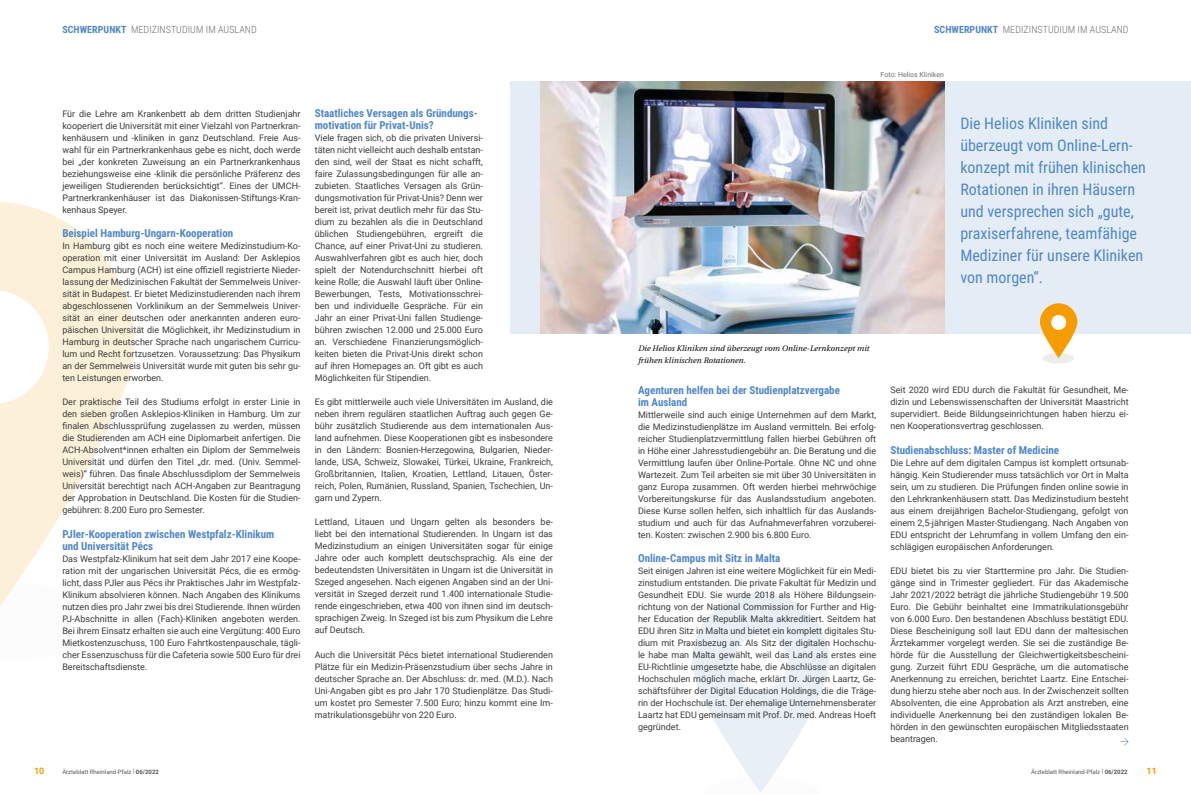
<style>
.page{position:relative;width:1191px;height:794px;background:#fff}
.page>*{position:absolute;margin:0;border:0;box-sizing:border-box;transform-origin:0 0}
.t1{font:16px/22px "Roboto Condensed";color:#5087c6}
.t2{font:700 11px/12px "Roboto Condensed";color:#5087c6}
.t3{font:300 10px "Roboto Condensed";letter-spacing:.005em;color:#706f6f}
.t4{font:9px/12px "Roboto";color:#3c3c3b;text-align:justify}
.t5{font:700 9px "Roboto";color:#f59c00}
.t6{font:italic 8px/12px "Linguistics Pro";letter-spacing:.005em;color:#000}
.t7{font:7px "Roboto";color:#706f6f}
.t8{font:6px "Roboto";color:#575756}
.s1{font-weight:700;color:#5087c6}
.s2{font-weight:700}
</style>
<div class="page">
<svg style="left:692px;top:592px;width:137px;height:201px;fill:#e8eff7"></svg>
<div style="left:733px;top:635px;width:55px;height:55px;background:#fff;border-radius:50%"></div>
<svg style="left:0;top:201px;width:134px;height:405px;fill:#fdf0d9"></svg>
<svg style="left:0;top:290px;width:49px;height:114px"></svg>
<div style="left:510px;top:81px;width:681px;height:252px;background:#e4edf6"></div>
<svg style="left:1120px;top:738px;width:8px;height:7px"></svg>
<div style="left:1042px;top:353px;width:32px;height:10px;background:#ededed;border-radius:50%"></div>
<svg style="left:1040px;top:303px;width:37px;height:55px;fill:#f59c00"></svg>
<div style="left:1051px;top:315px;width:15px;height:15px;background:#fff;border-radius:50%"></div>
<img style="left:540px;top:81px;width:404px;height:252px">
<p class="t3" style="left:62px;top:22px;width:196px"><span class="s1">SCHWERPUNKT</span> MEDIZINSTUDIUM IM AUSLAND</p>
<p class="t3" style="left:934px;top:22px;width:196px"><span class="s1">SCHWERPUNKT</span> MEDIZINSTUDIUM IM AUSLAND</p>
<p class="t4" style="left:62px;top:108px;width:240px">Für die Lehre am Krankenbett ab dem dritten Studienjahr kooperiert die Universität mit einer Vielzahl von Partnerkran&shy;kenhäusern und -kliniken in ganz Deutschland. Freie Aus&shy;wahl für ein Partnerkrankenhaus gebe es nicht, doch werde bei „der konkreten Zuweisung an ein Partnerkrankenhaus beziehungsweise eine -klinik die persönliche Präferenz des jeweiligen Studierenden berücksichtigt“. Eines der UMCH-Partnerkrankenhäuser ist das Diakonissen-Stiftungs-Kran&shy;kenhaus Speyer.</p>
<p class="t2" style="left:62px;top:227px;width:172px">Beispiel Hamburg-Ungarn-Kooperation</p>
<p class="t4" style="left:62px;top:240px;width:240px">In Hamburg gibt es noch eine weitere Medizinstudium-Ko&shy;operation mit einer Universität im Ausland: Der Asklepios Campus Hamburg (ACH) ist eine offiziell registrierte Nieder&shy;lassung der Medizinischen Fakultät der Semmelweis Univer&shy;sität in Budapest. Er bietet Medizinstudierenden nach ihrem abgeschlossenen Vorklinikum an der Semmelweis Univer&shy;sität an einer deutschen oder anerkannten anderen euro&shy;päischen Universität die Möglichkeit, ihr Medizinstudium in Hamburg in deutscher Sprache nach ungarischem Curricu&shy;lum und Recht fortzusetzen. Voraussetzung: Das Physikum an der Semmelweis Universität wurde mit guten bis sehr gu&shy;ten Leistungen erworben.</p>
<p class="t4" style="left:62px;top:396px;width:240px">Der praktische Teil des Studiums erfolgt in erster Linie in den sieben großen Asklepios-Kliniken in Hamburg. Um zur finalen Abschlussprüfung zugelassen zu werden, müssen die Studierenden am ACH eine Diplomarbeit anfertigen. Die ACH-Absolvent*innen erhalten ein Diplom der Semmelweis Universität und dürfen den Titel „dr. med. (Univ. Semmel&shy;weis)“ führen. Das finale Abschlussdiplom der Semmelweis Universität berechtigt nach ACH-Angaben zur Beantragung der Approbation in Deutschland. Die Kosten für die Studien&shy;gebühren: 8.200 Euro pro Semester.</p>
<p class="t2" style="left:62px;top:527px;width:213px">PJler-Kooperation zwischen Westpfalz-Klinikum und Universität Pécs</p>
<p class="t4" style="left:62px;top:552px;width:240px">Das Westpfalz-Klinikum hat seit dem Jahr 2017 eine Koope&shy;ration mit der ungarischen Universität Pécs, die es ermög&shy;licht, dass PJler aus Pécs ihr Praktisches Jahr im Westpfalz-Klinikum absolvieren können. Nach Angaben des Klinikums nutzen dies pro Jahr zwei bis drei Studierende. Ihnen würden PJ-Abschnitte in allen (Fach)-Kliniken angeboten werden.<br>Bei ihrem Einsatz erhalten sie auch eine Vergütung: 400 Euro Mietkostenzuschuss, 100 Euro Fahrtkostenpauschale, tägli&shy;cher Essenzuschuss für die Cafeteria sowie 500 Euro für drei Bereitschaftsdienste.</p>
<p class="t2" style="left:315px;top:107px;width:165px">Staatliches Versagen als Gründungs&shy;motivation für Privat-Unis?</p>
<p class="t4" style="left:315px;top:132px;width:170px">Viele fragen sich, ob die privaten Universi&shy;täten nicht vielleicht auch deshalb entstan&shy;den sind, weil der Staat es nicht schafft, faire Zulassungsbedingungen für alle an&shy;zubieten. Staatliches Versagen als Grün&shy;dungsmotivation für Privat-Unis? Denn wer bereit ist, privat deutlich mehr für das Stu&shy;dium zu bezahlen als die in Deutschland üblichen Studiengebühren, ergreift die Chance, auf einer Privat-Uni zu studieren.<br>Auswahlverfahren gibt es auch hier, doch spielt der Notendurchschnitt hierbei oft keine Rolle; die Auswahl läuft über Online-Bewerbungen, Tests, Motivationsschrei&shy;ben und individuelle Gespräche. Für ein Jahr an einer Privat-Uni fallen Studienge&shy;bühren zwischen 12.000 und 25.000 Euro an. Verschiedene Finanzierungsmöglich&shy;keiten bieten die Privat-Unis direkt schon auf ihren Homepages an. Oft gibt es auch Möglichkeiten für Stipendien.</p>
<p class="t4" style="left:315px;top:396px;width:240px">Es gibt mittlerweile auch viele Universitäten im Ausland, die neben ihrem regulären staatlichen Auftrag auch gegen Ge&shy;bühr zusätzlich Studierende aus dem internationalen Aus&shy;land aufnehmen. Diese Kooperationen gibt es insbesondere in den Ländern: Bosnien-Herzegowina, Bulgarien, Nieder&shy;lande, USA, Schweiz, Slowakei, Türkei, Ukraine, Frankreich, Großbritannien, Italien, Kroatien, Lettland, Litauen, Öster&shy;reich, Polen, Rumänien, Russland, Spanien, Tschechien, Un&shy;garn und Zypern.</p>
<p class="t4" style="left:315px;top:516px;width:240px">Lettland, Litauen und Ungarn gelten als besonders be&shy;liebt bei den international Studierenden. In Ungarn ist das Medizinstudium an einigen Universitäten sogar für einige Jahre oder auch komplett deutschsprachig. Als eine der bedeutendsten Universitäten in Ungarn ist die Universität in Szeged angesehen. Nach eigenen Angaben sind an der Uni&shy;versität in Szeged derzeit rund 1.400 internationale Studie&shy;rende eingeschrieben, etwa 400 von ihnen sind im deutsch&shy;sprachigen Zweig. In Szeged ist bis zum Physikum die Lehre auf Deutsch.</p>
<p class="t4" style="left:315px;top:648px;width:240px">Auch die Universität Pécs bietet international Studierenden Plätze für ein Medizin-Präsenzstudium über sechs Jahre in deutscher Sprache an. Der Abschluss: dr. med. (M.D.). Nach Uni-Angaben gibt es pro Jahr 170 Studienplätze. Das Studi&shy;um kostet pro Semester 7.500 Euro; hinzu kommt eine Im&shy;matrikulationsgebühr von 220 Euro.</p>
<p class="t7" style="left:880px;top:69px;width:65px">Foto: Helios Kliniken</p>
<h1 class="t1" style="left:960px;top:112px;width:187px">Die Helios Kliniken sind überzeugt vom Online-Lern&shy;konzept mit frühen klinischen<br>Rotationen in ihren Häusern und versprechen sich „gute, praxiserfahrene, teamfähige<br>Mediziner für unsere Kliniken von morgen“.</h1>
<p class="t6" style="left:638px;top:342px;width:233px">Die Helios Kliniken sind überzeugt vom Online-Lernkonzept mit frühen klinischen Rotationen.</p>
<p class="t2" style="left:638px;top:383px;width:203px">Agenturen helfen bei der Studienplatzvergabe im Ausland</p>
<p class="t4" style="left:638px;top:408px;width:240px">Mittlerweile sind auch einige Unternehmen auf dem Markt, die Medizinstudienplätze im Ausland vermitteln. Bei erfolg&shy;reicher Studienplatzvermittlung fallen hierbei Gebühren oft in Höhe einer Jahresstudiengebühr an. Die Beratung und die Vermittlung laufen über Online-Portale. Ohne NC und ohne Wartezeit. Zum Teil arbeiten sie mit über 30 Universitäten in ganz Europa zusammen. Oft werden hierbei mehrwöchige Vorbereitungskurse für das Auslandsstudium angeboten.<br>Diese Kurse sollen helfen, sich inhaltlich für das Auslands&shy;studium und auch für das Aufnahmeverfahren vorzuberei&shy;ten. Kosten: zwischen 2.900 bis 6.800 Euro.</p>
<p class="t2" style="left:638px;top:551px;width:144px">Online-Campus mit Sitz in Malta</p>
<p class="t4" style="left:638px;top:564px;width:240px">Seit einigen Jahren ist eine weitere Möglichkeit für ein Medi&shy;zinstudium entstanden. Die private Fakultät für Medizin und Gesundheit EDU. Sie wurde 2018 als Höhere Bildungsein&shy;richtung von der National Commission for Further and Hig&shy;her Education der Republik Malta akkreditiert. Seitdem hat EDU ihren Sitz in Malta und bietet ein komplett digitales Stu&shy;dium mit Praxisbezug an. Als Sitz der digitalen Hochschu&shy;le habe man Malta gewählt, weil das Land als erstes eine EU-Richtlinie umgesetzte habe, die Abschlüsse an digitalen Hochschulen möglich mache, erklärt Dr. Jürgen Laartz, Ge&shy;schäftsführer der Digital Education Holdings, die die Träge&shy;rin der Hochschule ist. Der ehemalige Unternehmensberater Laartz hat EDU gemeinsam mit Prof. Dr. med. Andreas Hoeft gegründet.</p>
<p class="t4" style="left:890px;top:384px;width:240px">Seit 2020 wird EDU durch die Fakultät für Gesundheit, Me&shy;dizin und Lebenswissenschaften der Universität Maastricht supervidiert. Beide Bildungseinrichtungen haben hierzu ei&shy;nen Kooperationsvertrag geschlossen.</p>
<p class="t2" style="left:890px;top:443px;width:170px">Studienabschluss: Master of Medicine</p>
<p class="t4" style="left:890px;top:456px;width:240px">Die Lehre auf dem digitalen Campus ist komplett ortsunab&shy;hängig. Kein Studierender muss tatsächlich vor Ort in Malta sein, um zu studieren. Die Prüfungen finden online sowie in den Lehrkrankenhäusern statt. Das Medizinstudium besteht aus einem dreijährigen Bachelor-Studiengang, gefolgt von einem 2,5-jährigen Master-Studiengang. Nach Angaben von EDU entspricht der Lehrumfang in vollem Umfang den ein&shy;schlägigen europäischen Anforderungen.</p>
<p class="t4" style="left:890px;top:564px;width:240px">EDU bietet bis zu vier Starttermine pro Jahr. Die Studien&shy;gänge sind in Trimester gegliedert. Für das Akademische Jahr 2021/2022 beträgt die jährliche Studiengebühr 19.500<br>Euro. Die Gebühr beinhaltet eine Immatrikulationsgebühr von 6.000 Euro. Den bestandenen Abschluss bestätigt EDU.<br>Diese Bescheinigung soll laut EDU dann der maltesischen Ärztekammer vorgelegt werden. Sie sei die zuständige Be&shy;hörde für die Ausstellung der Gleichwertigkeitsbescheini&shy;gung. Zurzeit führt EDU Gespräche, um die automatische Anerkennung zu erreichen, berichtet Laartz. Eine Entschei&shy;dung hierzu stehe aber noch aus. In der Zwischenzeit sollten Absolventen, die eine Approbation als Arzt anstreben, eine individuelle Anerkennung bei den zuständigen lokalen Be&shy;hörden in den gewünschten europäischen Mitgliedsstaaten beantragen.</p>
<p class="t5" style="left:34px;top:764px;width:12px">10</p>
<p class="t8" style="left:62px;top:767px;width:98px">Ärzteblatt Rheinland-Pfalz | <span class="s2">06/2022</span></p>
<p class="t8" style="left:1031px;top:767px;width:98px">Ärzteblatt Rheinland-Pfalz | <span class="s2">06/2022</span></p>
<p class="t5" style="left:1146px;top:764px;width:12px">11</p>
</div>
